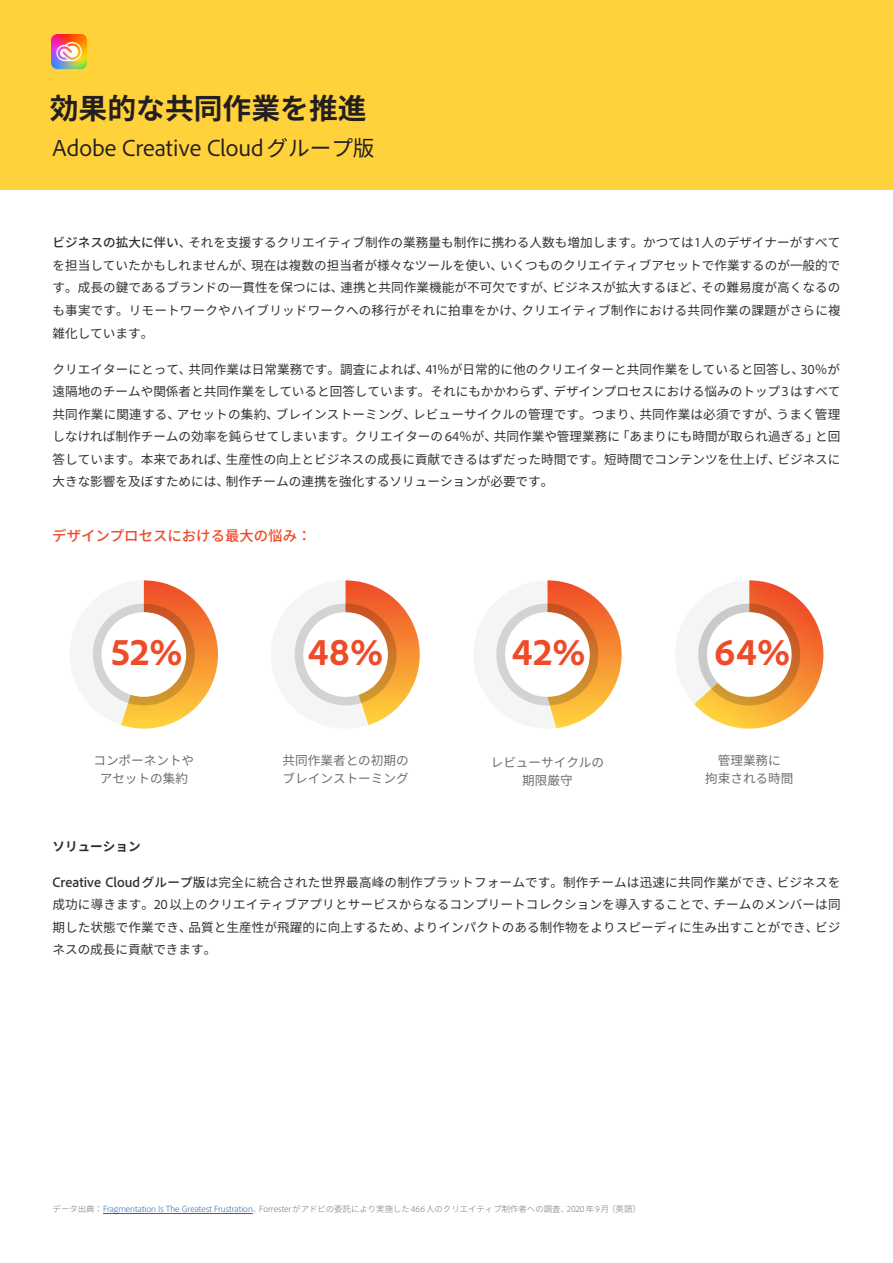
<style>
.page{position:relative;width:893px;height:1263px;background:#fff}
.page>*{position:absolute;margin:0;border:0;box-sizing:border-box;transform-origin:0 0}
.t1{font:800 33px "Adobe Clean Han";letter-spacing:.015em;color:#ee4b28}
.t2{font:800 28.8px "Adobe Clean Han";color:#231f20}
.t3{font:21.6px "Adobe Clean Han";color:#231f20}
.t4{font:700 14.4px "Adobe Clean Han";color:#ee4b28}
.t5{font:12.6px/22.5px "Adobe Clean Han";letter-spacing:.005em;color:#312f30;text-align:justify}
.t6{font:12.6px/18px "Adobe Clean Han";color:#6e6e6e;text-align:center}
.t7{font:800 12.6px "Adobe Clean Han";color:#312f30}
.t8{font:300 8.4px "Adobe Clean Han";color:#757575}
.s1{font-weight:700}
.s2{color:#2b62a1}
</style>
<div class="page">
<div style="left:0;top:0;width:893px;height:189px;background:#ffd23c"></div>
<img style="left:51px;top:34px;width:36px;height:35px">
<svg style="left:56px;top:42px;width:26px;height:19px"></svg>
<hr style="left:103px;top:1213px;width:150px;height:1px;background:#2b62a1">
<svg style="left:92px;top:580px;width:126px;height:149px"></svg>
<svg style="left:294px;top:580px;width:126px;height:146px"></svg>
<svg style="left:496px;top:580px;width:126px;height:149px"></svg>
<svg style="left:694px;top:580px;width:112px;height:149px"></svg>
<h2 class="t2" style="left:50px;top:92px;width:318px">効果的な共同作業を推進</h2>
<h3 class="t3" style="left:53px;top:136px;width:323px">Adobe Creative Cloudグループ版</h3>
<p class="t5" style="left:53px;top:232px;width:790px"><span class="s1">ビジネスの拡大に伴い</span>、それを支援するクリエイティブ制作の業務量も制作に携わる人数も増加します。かつては1人のデザイナーがすべてを担当していたかもしれませんが、現在は複数の担当者が様々なツールを使い、いくつものクリエイティブアセットで作業するのが一般的です。成長の鍵であるブランドの一貫性を保つには、連携と共同作業機能が不可欠ですが、ビジネスが拡大するほど、その難易度が高くなるのも事実です。リモートワークやハイブリッドワークへの移行がそれに拍車をかけ、クリエイティブ制作における共同作業の課題がさらに複雑化しています。</p>
<p class="t5" style="left:53px;top:358px;width:789px">クリエイターにとって、共同作業は日常業務です。調査によれば、41％が日常的に他のクリエイターと共同作業をしていると回答し、30％が遠隔地のチームや関係者と共同作業をしていると回答しています。それにもかかわらず、デザインプロセスにおける悩みのトップ3はすべて共同作業に関連する、アセットの集約、ブレインストーミング、レビューサイクルの管理です。つまり、共同作業は必須ですが、うまく管理しなければ制作チームの効率を鈍らせてしまいます。クリエイターの64％が、共同作業や管理業務に「あまりにも時間が取られ過ぎる」と回答しています。本来であれば、生産性の向上とビジネスの成長に貢献できるはずだった時間です。短時間でコンテンツを仕上げ、ビジネスに大きな影響を及ぼすためには、制作チームの連携を強化するソリューションが必要です。</p>
<p class="t4" style="left:52px;top:527px;width:261px">デザインプロセスにおける最大の悩み：</p>
<h1 class="t1" style="left:111px;top:634px;width:74px">52%</h1>
<h1 class="t1" style="left:308px;top:634px;width:77px">48%</h1>
<h1 class="t1" style="left:512px;top:634px;width:75px">42%</h1>
<h1 class="t1" style="left:714px;top:634px;width:78px">64%</h1>
<p class="t6" style="left:93px;top:751px;width:102px">コンポーネントやアセットの集約</p>
<p class="t6" style="left:283px;top:752px;width:127px;text-align:left">共同作業者との初期のブレインストーミング</p>
<p class="t6" style="left:491px;top:754px;width:115px">レビューサイクルの期限厳守</p>
<p class="t6" style="left:705px;top:751px;width:90px">管理業務に<br>拘束される時間</p>
<p class="t7" style="left:53px;top:839px;width:90px">ソリューション</p>
<p class="t5" style="left:53px;top:871px;width:790px"><span class="s1">Creative Cloudグループ版</span>は完全に統合された世界最高峰の制作プラットフォームです。制作チームは迅速に共同作業ができ、ビジネスを成功に導きます。20以上のクリエイティブアプリとサービスからなるコンプリートコレクションを導入することで、チームのメンバーは同期した状態で作業でき、品質と生産性が飛躍的に向上するため、よりインパクトのある制作物をよりスピーディに生み出すことができ、ビジネスの成長に貢献できます。</p>
<p class="t8" style="left:53px;top:1204px;width:590px">データ出典：<span class="s2">Fragmentation Is The Greatest Frustration</span>、Forresterがアドビの委託により実施した466人のクリエイティブ制作者への調査、2020年9月（英語）</p>
</div>
